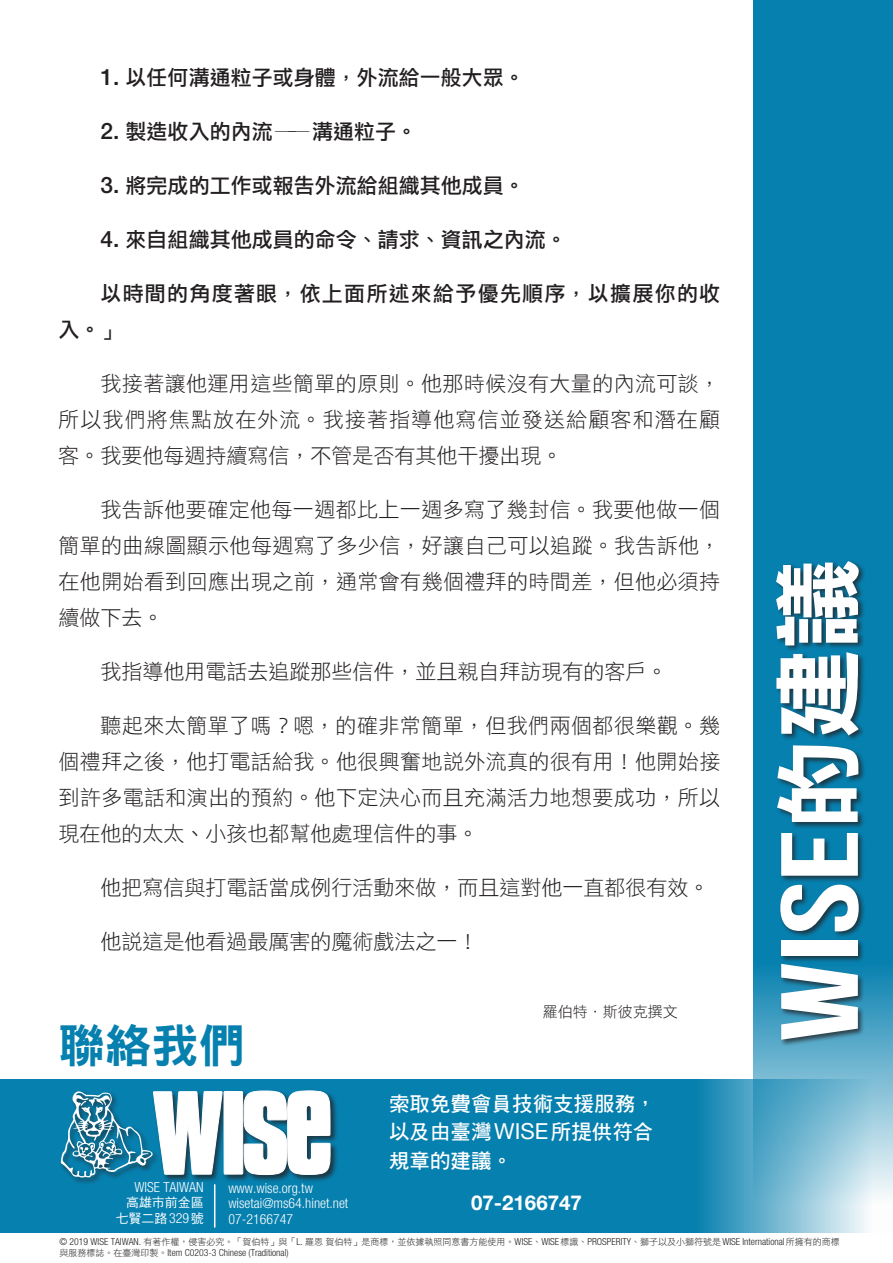
<style>
.page{position:relative;width:893px;height:1263px;background:#fff}
.page>*{position:absolute;margin:0;border:0;box-sizing:border-box;transform-origin:0 0}
.t1{font:700 109.5px "Bebas Neue";color:#fff;scale:1.3 1}
.t2{font:46.65px "DF Hei Std W9";color:#0680af}
.t3{font:21px/36px "DF Li Hei Std W3";color:#231f20;text-align:justify}
.t4{font:21px "DF Li Hei Std W5";color:#231f20}
.t5{font:21px/36px "DF Li Hei Std W5";letter-spacing:.06em;color:#231f20}
.t6{font:20.55px/28.5px "DF Hei Std W7";color:#fff;text-align:justify}
.t7{font:700 20.55px "Helvetica Neue CEE";color:#fff}
.t8{font:15px "DF Li Hei Std W3";color:#231f20}
.t9{font:300 condensed 13.95px/15.5px "Helvetica Neue HUN";color:#fff}
.t10{font:12.9px/15.5px "DF Hei Std W5";color:#fff;text-align:right}
.t11{font:300 condensed 9.75px "Helvetica Neue HUN";color:#231f20}
.t12{font:9px "DF Hei Std W3";color:#231f20}
.s1{font-family:"Helvetica Neue";font-weight:500;font-size:22.65px}
.s2{font-family:"DF Li Hei Std W3"}
.s3{font-family:"Helvetica Neue HUN";font-weight:300;font-stretch:condensed;font-size:13.95px}
.s4{font-family:"Helvetica Neue CEE";font-size:22.2px}
.s5{font-family:"DF Li Hei Std W7";font-weight:400;font-size:90px}
.s6{font-family:"Helvetica Neue HUN";font-weight:300;font-stretch:condensed;font-size:9.75px}
.s7{font-family:"DF Hei Std W3";font-weight:400;font-stretch:normal;font-size:9px}
</style>
<div class="page">
<div style="left:0;top:1079px;width:893px;height:153px;background:#0680af"></div>
<svg style="left:753px;top:0;width:140px;height:1232px;background:#218eb7"></svg>
<div style="left:152px;top:1089px;width:186px;height:93px;background:#231f20;opacity:.75"></div>
<div style="left:59px;top:1090px;width:101px;height:95px;background:#231f20;opacity:.75"></div>
<svg style="left:61px;top:1090px;width:270px;height:88px"></svg>
<div style="left:775px;top:560px;width:91px;height:486px;background:#231f20;opacity:.75"></div>
<hr style="left:214px;top:1184px;width:1px;height:43px;background:#fff">
<p class="t4" style="left:100px;top:66px;width:426px"><span class="s1">1.</span> 以任何溝通粒子或身體，外流給一般大眾。</p>
<p class="t4" style="left:100px;top:120px;width:318px"><span class="s1">2.</span> 製造收入的內流<span class="s2">─</span>─溝通粒子。</p>
<p class="t4" style="left:100px;top:174px;width:426px"><span class="s1">3.</span> 將完成的工作或報告外流給組織其他成員。</p>
<p class="t4" style="left:100px;top:228px;width:468px"><span class="s1">4.</span> 來自組織其他成員的命令、請求、資訊之內流。</p>
<p class="t5" style="left:59px;top:275px;width:663px;text-indent:42px">以時間的角度著眼，依上面所述來給予優先順序，以擴展你的收入。」</p>
<p class="t3" style="left:58px;top:365px;width:663px;text-indent:42px">我接著讓他運用這些簡單的原則。他那時候沒有大量的內流可談，所以我們將焦點放在外流。我接著指導他寫信並發送給顧客和潛在顧客。我要他每週持續寫信，不管是否有其他干擾出現。</p>
<p class="t3" style="left:58px;top:491px;width:663px;text-indent:42px">我告訴他要確定他每一週都比上一週多寫了幾封信。我要他做一個簡單的曲線圖顯示他每週寫了多少信，好讓自己可以追蹤。我告訴他，在他開始看到回應出現之前，通常會有幾個禮拜的時間差，但他必須持續做下去。</p>
<p class="t3" style="left:101px;top:653px;width:568px">我指導他用電話去追蹤那些信件，並且親自拜訪現有的客戶。</p>
<p class="t3" style="left:58px;top:707px;width:664px;text-indent:42px">聽起來太簡單了嗎？嗯，的確非常簡單，但我們兩個都很樂觀。幾個禮拜之後，他打電話給我。他很興奮地說外流真的很有用！他開始接到許多電話和演出的預約。他下定決心而且充滿活力地想要成功，所以現在他的太太、小孩也都幫他處理信件的事。</p>
<p class="t3" style="left:100px;top:869px;width:611px">他把寫信與打電話當成例行活動來做，而且這對他一直都很有效。</p>
<p class="t3" style="left:100px;top:923px;width:380px">他說這是他看過最厲害的魔術戲法之一！</p>
<h2 class="t2" style="left:58px;top:1020px;width:188px">聯絡我們</h2>
<p class="t9" style="left:135px;top:1179px;width:71px">WISE TAIWAN</p>
<p class="t10" style="left:116px;top:1195px;width:89px">高雄市前金區七賢二路<span class="s3">329</span>號</p>
<p class="t9" style="left:228px;top:1180px;width:121px">www.wise.org.tw wisetai@ms64.hinet.net<br>07-2166747</p>
<p class="t8" style="left:543px;top:1003px;width:136px">羅伯特．斯彼克撰文</p>
<p class="t6" style="left:389px;top:1089px;width:268px">索取免費會員技術支援服務，以及由臺灣<span class="s4">WISE</span>所提供符合規章的建議。</p>
<p class="t7" style="left:471px;top:1190px;width:112px">07-2166747</p>
<h1 class="t1" style="left:760px;top:1042px;width:373px;rotate:-90deg">WISE<span class="s5">的建議</span></h1>
<p class="t12" style="left:60px;top:1237px;width:782px"><span class="s6">© 2019 WISE TAIWAN.</span> 有著作權，侵害必究。「賀伯特」與「<span class="s6">L.</span> 羅恩賀伯特」是商標，並依據執照同意書方能使用。<span class="s6">WISE</span>、<span class="s6">WISE</span>標識、<span class="s6">PROSPERITY</span>、獅子以及小獅符號是<span class="s6">WISE International</span>所擁有的商標</p>
<p class="t11" style="left:60px;top:1247px;width:231px"><span class="s7">與服務標誌。在臺灣印製。</span>Item C0203-3 Chinese (Traditional)</p>
</div>
